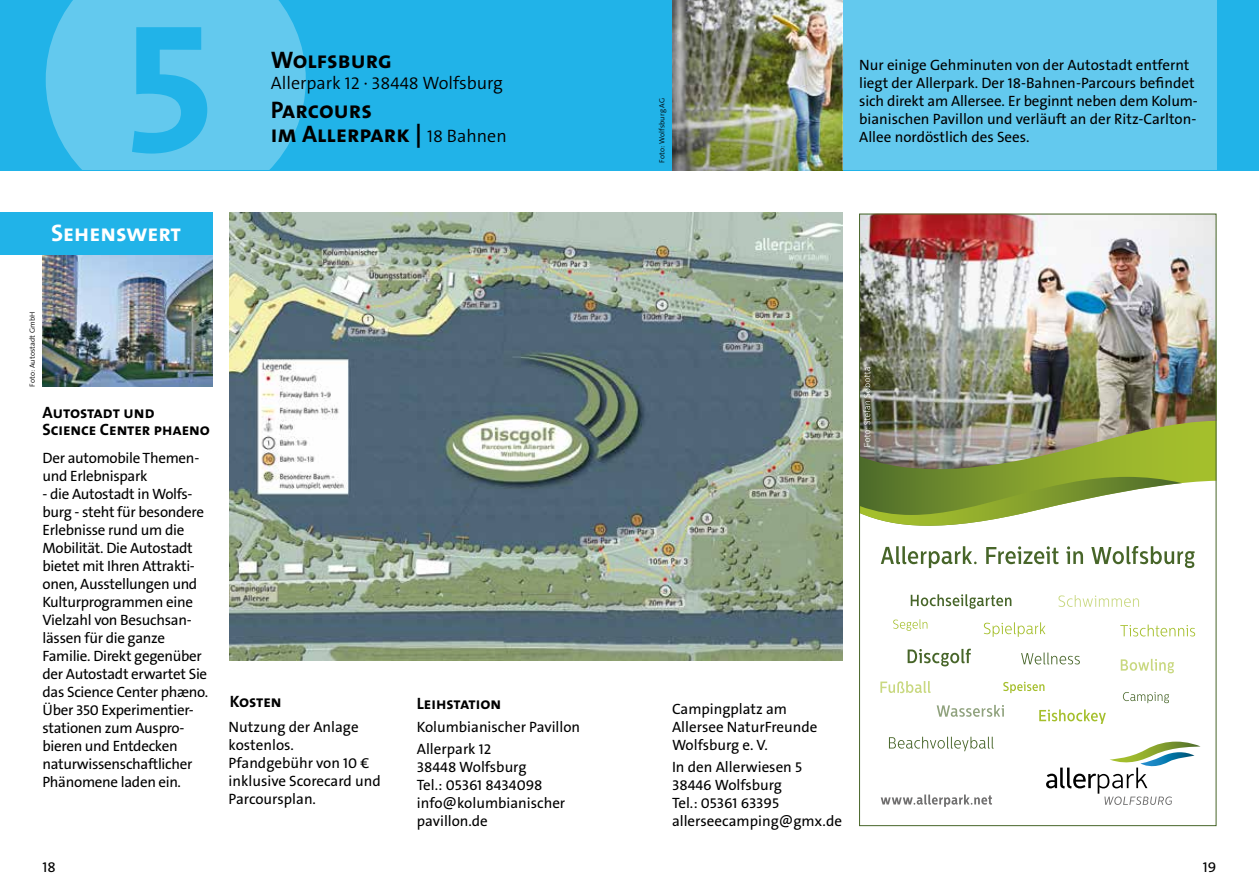
<style>
.page{position:relative;width:1259px;height:893px;background:#fff}
.page>*{position:absolute;margin:0;border:0;box-sizing:border-box;transform-origin:0 0}
.t1{font:195px "The Sans W7 Bld";color:#21b3e8}
.t2{font:24px/24px "The Sans W7 Bld";color:#000}
.t3{font:24px "The Sans W7 Bld";color:#fff}
.t4{font:18px "The Sans W4 Se Lig";color:#000}
.t5{font:16.5px/16.5px "The Sans W7 Bld";letter-spacing:-.005em;color:#000}
.t6{font:15px/18px "The Sans W5 Plain";letter-spacing:-.01em;color:#000}
.t7{font:7.5px "The Sans W4 Se Lig";letter-spacing:.015em;color:#000}
.s1{font-family:"The Sans W4 Se Lig";font-size:18px}
</style>
<div class="page">
<div style="left:0;top:0;width:1259px;height:169px;background:#21b3e8"></div>
<svg style="left:46px;top:0;width:260px;height:169px;background:#5dc7ed"></svg>
<img style="left:43px;top:255px;width:170px;height:132px">
<div style="left:0;top:213px;width:213px;height:42px;background:#21b3e8"></div>
<img style="left:230px;top:213px;width:612px;height:447px">
<img style="left:672px;top:0;width:170px;height:170px">
<div style="left:842px;top:0;width:374px;height:170px;background:#63c9ee"></div>
<svg style="left:861px;top:469px;width:353px;height:14px;background:#86a12f"></svg>
<svg style="left:880px;top:794px;width:112px;height:13px"></svg>
<svg style="left:881px;top:546px;width:313px;height:22px"></svg>
<svg style="left:1046px;top:742px;width:154px;height:63px"></svg>
<svg style="left:861px;top:477px;width:321px;height:49px"></svg>
<svg style="left:1120px;top:625px;width:75px;height:11px"></svg>
<svg style="left:889px;top:737px;width:104px;height:14px"></svg>
<svg style="left:1123px;top:692px;width:46px;height:11px"></svg>
<svg style="left:893px;top:619px;width:34px;height:12px"></svg>
<svg style="left:983px;top:622px;width:62px;height:15px"></svg>
<svg style="left:1021px;top:652px;width:59px;height:12px"></svg>
<svg style="left:1058px;top:595px;width:81px;height:12px"></svg>
<svg style="left:907px;top:649px;width:64px;height:17px"></svg>
<svg style="left:1003px;top:682px;width:41px;height:11px"></svg>
<svg style="left:1039px;top:709px;width:67px;height:15px"></svg>
<svg style="left:880px;top:681px;width:50px;height:12px"></svg>
<svg style="left:936px;top:705px;width:68px;height:12px"></svg>
<svg style="left:1120px;top:659px;width:54px;height:14px"></svg>
<svg style="left:910px;top:594px;width:101px;height:15px"></svg>
<img style="left:861px;top:216px;width:353px;height:253px">
<svg style="left:863px;top:367px;width:7px;height:80px"></svg>
<h1 class="t1" style="left:124px;top:-39px;width:91px">5</h1>
<h2 class="t3" style="left:51px;top:217px;width:132px">Sehenswert</h2>
<h2 class="t2" style="left:271px;top:48px;width:123px">Wolfsburg</h2>
<p class="t4" style="left:271px;top:71px;width:234px">Allerpark 12 · 38448 Wolfsburg</p>
<h2 class="t2" style="left:271px;top:98px;width:237px">Parcours<br>im Allerpark | <span class="s1">18 Bahnen</span></h2>
<p class="t7" style="left:28px;top:387px;width:77px;rotate:-90deg">Foto: Autostadt GmbH</p>
<p class="t5" style="left:43px;top:405px;width:169px">Autostadt und<br>Science Center phAEno</p>
<p class="t6" style="left:43px;top:449px;width:158px">Der automobile Themen&shy;und Erlebnispark</p>
<p class="t6" style="left:43px;top:485px;width:167px">- die Autostadt in Wolfs&shy;burg - steht für besondere<br>Erlebnisse rund um die<br>Mobilität. Die Autostadt bietet mit Ihren Attrakti&shy;onen, Ausstellungen und<br>Kulturprogrammen eine<br>Vielzahl von Besuchsan&shy;lässen für die ganze<br>Familie. Direkt gegenüber der Autostadt erwartet Sie das Science Center phæno.<br>Über 350 Experimentier&shy;stationen zum Auspro&shy;bieren und Entdecken naturwissenschaftlicher<br>Phänomene laden ein.</p>
<p class="t5" style="left:230px;top:694px;width:53px">Kosten</p>
<p class="t6" style="left:229px;top:718px;width:154px">Nutzung der Anlage kostenlos.<br>Pfandgebühr von 10 € inklusive Scorecard und<br>Parcoursplan.</p>
<p class="t5" style="left:417px;top:695px;width:86px">Leihstation</p>
<p class="t6" style="left:417px;top:715px;width:165px;line-height:22.2px">Kolumbianischer Pavillon<br>Allerpark 12</p>
<p class="t6" style="left:417px;top:758px;width:150px">38448 Wolfsburg<br>Tel.: 05361 8434098 info@kolumbianischer pavillon.de</p>
<p class="t7" style="left:657px;top:163px;width:66px;rotate:-90deg">Foto: Wolfsburg AG</p>
<p class="t6" style="left:859px;top:56px;width:340px">Nur einige Gehminuten von der Autostadt entfernt liegt der Allerpark. Der 18-Bahnen-Parcours befindet sich direkt am Allersee. Er beginnt neben dem Kolum&shy;bianischen Pavillon und verläuft an der Ritz-Carlton-Allee nordöstlich des Sees.</p>
<p class="t6" style="left:672px;top:700px;width:147px">Campingplatz am<br>Allersee NaturFreunde<br>Wolfsburg e. V.</p>
<p class="t6" style="left:672px;top:758px;width:171px">In den Allerwiesen 5<br>38446 Wolfsburg<br>Tel.: 05361 63395 allerseecamping@gmx.de</p>
<p class="t6" style="left:43px;top:858px;width:15px">18</p>
<p class="t6" style="left:1203px;top:858px;width:15px">19</p>
</div>
